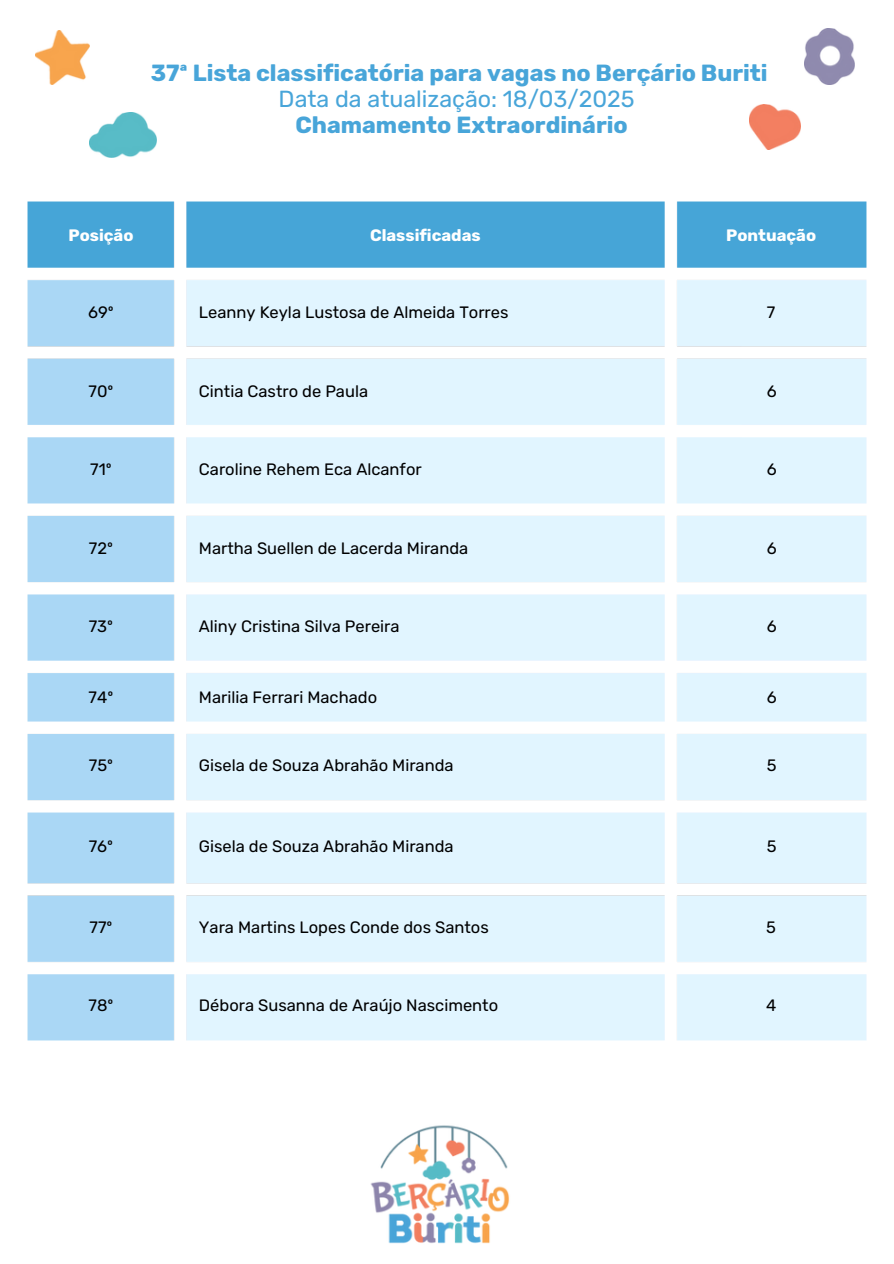
<style>
.page{position:relative;width:894px;height:1264px;background:#fff}
.page>*{position:absolute;margin:0;border:0;box-sizing:border-box;transform-origin:0 0}
.t1{font:700 23.25px/25.8px "Rubik";color:#48a5d9;text-align:center}
.t2{font:16.5px "Rubik";color:#000}
.t3{font:700 16.5px "Rubik";color:#fff}
.s1{font-weight:400}
</style>
<div class="page">
<img style="left:370px;top:1125px;width:140px;height:119px">
<img style="left:27px;top:201px;width:840px;height:840px">
<img style="left:89px;top:113px;width:68px;height:45px">
<img style="left:35px;top:30px;width:54px;height:54px">
<img style="left:749px;top:105px;width:51px;height:45px">
<img style="left:804px;top:29px;width:50px;height:56px">
<p class="t1" style="left:151px;top:61px;width:618px">37ª Lista classificatória para vagas no Berçário Buriti<br><span class="s1">Data da atualização: 18/03/2025<br></span>Chamamento Extraordinário</p>
<p class="t3" style="left:68px;top:225px;width:66px">Posição</p>
<p class="t3" style="left:370px;top:225px;width:112px">Classificadas</p>
<p class="t3" style="left:726px;top:225px;width:91px">Pontuação</p>
<p class="t2" style="left:88px;top:303px;width:27px">69º</p>
<p class="t2" style="left:199px;top:303px;width:311px">Leanny Keyla Lustosa de Almeida Torres</p>
<p class="t2" style="left:766px;top:303px;width:10px">7</p>
<p class="t2" style="left:88px;top:381px;width:26px">70º</p>
<p class="t2" style="left:199px;top:381px;width:171px">Cintia Castro de Paula</p>
<p class="t2" style="left:766px;top:381px;width:11px">6</p>
<p class="t2" style="left:90px;top:459px;width:23px">71º</p>
<p class="t2" style="left:199px;top:459px;width:224px">Caroline Rehem Eca Alcanfor</p>
<p class="t2" style="left:766px;top:459px;width:11px">6</p>
<h1 class="t2" style="left:89px;top:538px;width:26px">72º</h1>
<p class="t2" style="left:199px;top:538px;width:271px">Martha Suellen de Lacerda Miranda</p>
<p class="t2" style="left:766px;top:538px;width:11px">6</p>
<p class="t2" style="left:89px;top:616px;width:26px">73º</p>
<p class="t2" style="left:199px;top:616px;width:202px">Aliny Cristina Silva Pereira</p>
<p class="t2" style="left:766px;top:616px;width:11px">6</p>
<h2 class="t2" style="left:89px;top:687px;width:26px">74º</h2>
<p class="t2" style="left:199px;top:687px;width:180px">Marilia Ferrari Machado</p>
<h2 class="t2" style="left:766px;top:687px;width:11px">6</h2>
<p class="t2" style="left:89px;top:756px;width:26px">75º</p>
<p class="t2" style="left:199px;top:756px;width:256px">Gisela de Souza Abrahão Miranda</p>
<p class="t2" style="left:766px;top:756px;width:11px">5</p>
<p class="t2" style="left:89px;top:836px;width:26px">76º</p>
<p class="t2" style="left:199px;top:836px;width:256px">Gisela de Souza Abrahão Miranda</p>
<p class="t2" style="left:766px;top:836px;width:11px">5</p>
<p class="t2" style="left:89px;top:917px;width:24px">77º</p>
<p class="t2" style="left:199px;top:917px;width:291px">Yara Martins Lopes Conde dos Santos</p>
<p class="t2" style="left:766px;top:917px;width:11px">5</p>
<h2 class="t2" style="left:88px;top:995px;width:26px">78º</h2>
<p class="t2" style="left:199px;top:995px;width:301px">Débora Susanna de Araújo Nascimento</p>
<p class="t2" style="left:766px;top:995px;width:12px">4</p>
</div>
